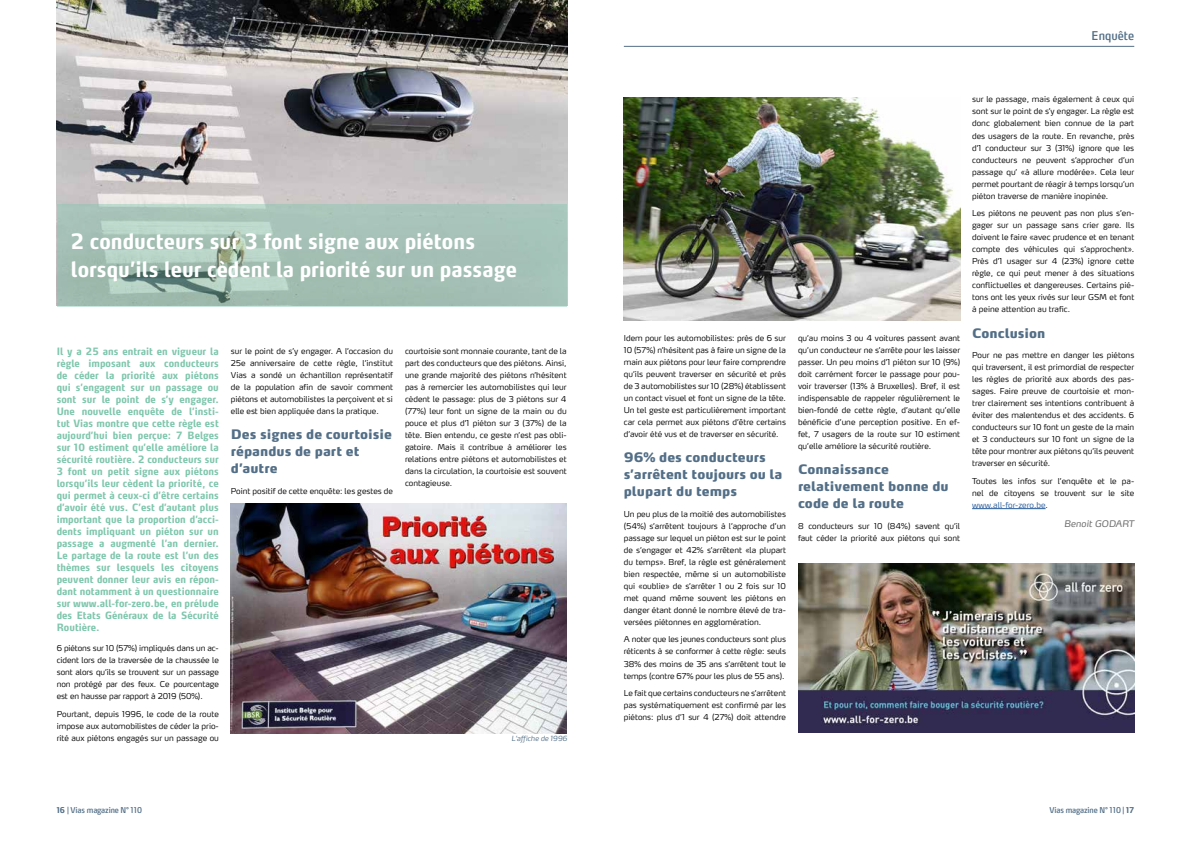
<style>
.page{position:relative;width:1191px;height:842px;background:#fff}
.page>*{position:absolute;margin:0;border:0;box-sizing:border-box;transform-origin:0 0}
.t1{font:700 condensed 21px/28px "Max OT";color:#fff}
.t2{font:900 13px/17px "Max OT";color:#536f87}
.t3{font:condensed 12px "Max OT";color:#536f87}
.t4{font:700 condensed 10px/12px "Max OT";color:#7fc6ad;text-align:justify}
.t5{font:italic 9px "Max OT";color:#706f6f}
.t6{font:300 8px/12px "Max OT";color:#000;text-align:justify}
.t7{font:condensed 8px "Max OT";letter-spacing:-.015em;color:#536f87}
.t8{font:italic 300 7px "Max OT";color:#536f87}
.s1{color:#275b9b}
.s2{font-weight:700}
</style>
<div class="page">
<hr style="left:624px;top:46px;width:510px;height:1px;background:#536f87">
<img style="left:57px;top:0;width:510px;height:305px">
<svg style="left:57px;top:204px;width:509px;height:102px;background:#a4c0b4"></svg>
<hr style="left:972px;top:508px;width:73px;height:1px;background:#275b9b">
<img style="left:231px;top:504px;width:335px;height:230px">
<img style="left:624px;top:97px;width:336px;height:223px">
<img style="left:798px;top:564px;width:336px;height:168px">
<h1 class="t1" style="left:71px;top:227px;width:447px">2 conducteurs sur 3 font signe aux piétons lorsqu’ils leur cèdent la priorité sur un passage</h1>
<p class="t4" style="left:57px;top:345px;width:164px">Il y a 25 ans entrait en vigueur la règle imposant aux conducteurs de céder la priorité aux piétons qui s’engagent sur un passage ou sont sur le point de s’y engager.<br>Une nouvelle enquête de l’insti&shy;tut Vias montre que cette règle est aujourd’hui bien perçue: 7 Belges sur 10 estiment qu’elle améliore la sécurité routière. 2 conducteurs sur 3 font un petit signe aux piétons lorsqu’ils leur cèdent la priorité, ce qui permet à ceux-ci d’être certains d’avoir été vus. C’est d’autant plus important que la proportion d’acci&shy;dents impliquant un piéton sur un passage a augmenté l’an dernier.<br>Le partage de la route est l’un des thèmes sur lesquels les citoyens peuvent donner leur avis en répon&shy;dant notamment à un questionnaire sur www.all-for-zero.be, en prélude des Etats Généraux de la Sécurité Routière.</p>
<p class="t6" style="left:57px;top:642px;width:164px">6 piétons sur 10 (57%) impliqués dans un ac&shy;cident lors de la traversée de la chaussée le sont alors qu’ils se trouvent sur un passage non protégé par des feux. Ce pourcentage est en hausse par rapport à 2019 (50%).</p>
<p class="t6" style="left:57px;top:708px;width:164px">Pourtant, depuis 1996, le code de la route impose aux automobilistes de céder la prio&shy;rité aux piétons engagés sur un passage ou</p>
<p class="t6" style="left:231px;top:345px;width:164px">sur le point de s’y engager. A l’occasion du 25e anniversaire de cette règle, l’institut Vias a sondé un échantillon représentatif de la population afin de savoir comment piétons et automobilistes la perçoivent et si elle est bien appliquée dans la pratique.</p>
<h2 class="t2" style="left:231px;top:426px;width:163px">Des signes de courtoisie répandus de part et d’autre</h2>
<p class="t6" style="left:231px;top:485px;width:164px">Point positif de cette enquête: les gestes de</p>
<p class="t6" style="left:405px;top:345px;width:163px">courtoisie sont monnaie courante, tant de la part des conducteurs que des piétons. Ainsi, une grande majorité des piétons n’hésitent pas à remercier les automobilistes qui leur cèdent le passage: plus de 3 piétons sur 4 (77%) leur font un signe de la main ou du pouce et plus d’1 piéton sur 3 (37%) de la tête. Bien entendu, ce geste n’est pas obli&shy;gatoire. Mais il contribue à améliorer les relations entre piétons et automobilistes et dans la circulation, la courtoisie est souvent contagieuse.</p>
<p class="t8" style="left:511px;top:734px;width:57px">L’affiche de 1996</p>
<h3 class="t3" style="left:1091px;top:28px;width:44px">Enquête</h3>
<p class="t6" style="left:624px;top:332px;width:164px">Idem pour les automobilistes: près de 6 sur 10 (57%) n’hésitent pas à faire un signe de la main aux piétons pour leur faire comprendre qu’ils peuvent traverser en sécurité et près de 3 automobilistes sur 10 (28%) établissent un contact visuel et font un signe de la tête.<br>Un tel geste est particulièrement important car cela permet aux piétons d’être certains d’avoir été vus et de traverser en sécurité.</p>
<h2 class="t2" style="left:624px;top:449px;width:160px">96% des conducteurs s’arrêtent toujours ou la plupart du temps</h2>
<p class="t6" style="left:624px;top:508px;width:164px">Un peu plus de la moitié des automobilistes (54%) s’arrêtent toujours à l’approche d’un passage sur lequel un piéton est sur le point de s’engager et 42% s’arrêtent «la plupart du temps». Bref, la règle est généralement bien respectée, même si un automobiliste qui «oublie» de s’arrêter 1 ou 2 fois sur 10 met quand même souvent les piétons en danger étant donné le nombre élevé de tra&shy;versées piétonnes en agglomération.</p>
<p class="t6" style="left:624px;top:633px;width:164px">A noter que les jeunes conducteurs sont plus réticents à se conformer à cette règle: seuls 38% des moins de 35 ans s’arrêtent tout le temps (contre 67% pour les plus de 55 ans).</p>
<p class="t6" style="left:624px;top:687px;width:164px">Le fait que certains conducteurs ne s’arrêtent pas systématiquement est confirmé par les piétons: plus d’1 sur 4 (27%) doit attendre</p>
<p class="t6" style="left:798px;top:332px;width:164px">qu’au moins 3 ou 4 voitures passent avant qu’un conducteur ne s’arrête pour les laisser passer. Un peu moins d’1 piéton sur 10 (9%) doit carrément forcer le passage pour pou&shy;voir traverser (13% à Bruxelles). Bref, il est indispensable de rappeler régulièrement le bien-fondé de cette règle, d’autant qu’elle bénéficie d’une perception positive. En ef&shy;fet, 7 usagers de la route sur 10 estiment qu’elle améliore la sécurité routière.</p>
<h2 class="t2" style="left:798px;top:461px;width:152px">Connaissance relativement bonne du code de la route</h2>
<p class="t6" style="left:798px;top:520px;width:164px">8 conducteurs sur 10 (84%) savent qu’il faut céder la priorité aux piétons qui sont</p>
<p class="t6" style="left:972px;top:93px;width:164px">sur le passage, mais également à ceux qui sont sur le point de s’y engager. La règle est donc globalement bien connue de la part des usagers de la route. En revanche, près d’1 conducteur sur 3 (31%) ignore que les conducteurs ne peuvent s’approcher d’un passage qu’ «à allure modérée». Cela leur permet pourtant de réagir à temps lorsqu’un piéton traverse de manière inopinée.</p>
<p class="t6" style="left:972px;top:207px;width:164px">Les piétons ne peuvent pas non plus s’en&shy;gager sur un passage sans crier gare. Ils doivent le faire «avec prudence et en tenant compte des véhicules qui s’approchent».<br>Près d’1 usager sur 4 (23%) ignore cette règle, ce qui peut mener à des situations conflictuelles et dangereuses. Certains pié&shy;tons ont les yeux rivés sur leur GSM et font à peine attention au trafic.</p>
<h2 class="t2" style="left:972px;top:324px;width:75px">Conclusion</h2>
<p class="t6" style="left:972px;top:349px;width:164px">Pour ne pas mettre en danger les piétons qui traversent, il est primordial de respecter les règles de priorité aux abords des pas&shy;sages. Faire preuve de courtoisie et mon&shy;trer clairement ses intentions contribuent à éviter des malentendus et des accidents. 6 conducteurs sur 10 font un geste de la main et 3 conducteurs sur 10 font un signe de la tête pour montrer aux piétons qu’ils peuvent traverser en sécurité.</p>
<p class="t6" style="left:972px;top:475px;width:164px">Toutes les infos sur l’enquête et le pa&shy;nel de citoyens se trouvent sur le site <span class="s1">www.all-for-zero.be</span>.</p>
<p class="t5" style="left:1064px;top:518px;width:71px">Benoit GODART</p>
<p class="t7" style="left:57px;top:805px;width:87px"><span class="s2">16</span> | Vias magazine N° 110</p>
<p class="t7" style="left:1049px;top:805px;width:86px">Vias magazine N° 110 | <span class="s2">17</span></p>
</div>
